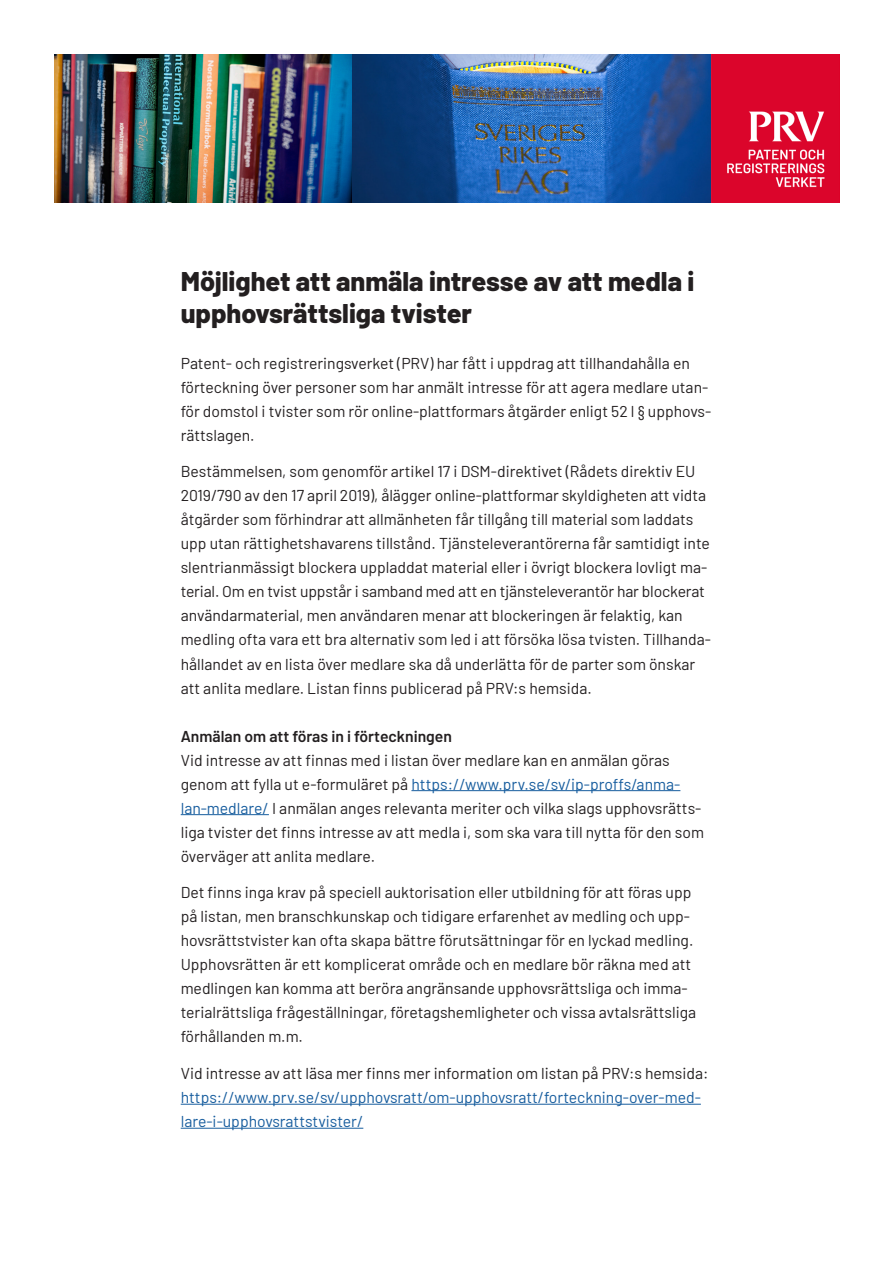
<style>
.page{position:relative;width:893px;height:1263px;background:#fff}
.page>*{position:absolute;margin:0;border:0;box-sizing:border-box;transform-origin:0 0}
.t1{font:800 27px/32.4px "Barlow";color:#231f20}
.t2{font:15.75px/24px "Barlow";color:#231f20}
.t3{font:15.75px/24px "Barlow";color:#175d9e}
.t4{font:600 15.75px "Barlow";color:#231f20}
.s1{color:#175d9e}
</style>
<div class="page">
<hr style="left:411px;top:790px;width:269px;height:1px;background:#175d9e">
<hr style="left:181px;top:814px;width:88px;height:1px;background:#175d9e">
<hr style="left:181px;top:1104px;width:520px;height:1px;background:#175d9e">
<hr style="left:181px;top:1128px;width:182px;height:1px;background:#175d9e">
<img style="left:352px;top:54px;width:488px;height:149px">
<img style="left:54px;top:54px;width:298px;height:149px">
<h1 class="t1" style="left:181px;top:263px;width:515px">Möjlighet att anmäla intresse av att medla i upphovsrättsliga tvister</h1>
<p class="t2" style="left:181px;top:350px;width:532px">Patent- och registreringsverket (PRV) har fått i uppdrag att tillhandahålla en förteckning över personer som har anmält intresse för att agera medlare utan&shy;för domstol i tvister som rör online-plattformars åtgärder enligt 52 l § upphovs&shy;rättslagen.</p>
<p class="t2" style="left:181px;top:459px;width:532px">Bestämmelsen, som genomför artikel 17 i DSM-direktivet (Rådets direktiv EU 2019/790 av den 17 april 2019), ålägger online-plattformar skyldigheten att vidta åtgärder som förhindrar att allmänheten får tillgång till material som laddats upp utan rättighetshavarens tillstånd. Tjänsteleverantörerna får samtidigt inte slentrianmässigt blockera uppladdat material eller i övrigt blockera lovligt ma&shy;terial. Om en tvist uppstår i samband med att en tjänsteleverantör har blockerat användarmaterial, men användaren menar att blockeringen är felaktig, kan medling ofta vara ett bra alternativ som led i att försöka lösa tvisten. Tillhanda&shy;hållandet av en lista över medlare ska då underlätta för de parter som önskar att anlita medlare. Listan finns publicerad på PRV:s hemsida.</p>
<p class="t4" style="left:181px;top:724px;width:273px">Anmälan om att föras in i förteckningen</p>
<p class="t2" style="left:181px;top:747px;width:525px">Vid intresse av att finnas med i listan över medlare kan en anmälan göras genom att fylla ut e-formuläret på <span class="s1">https://www.prv.se/sv/ip-proffs/anma&shy;lan-medlare/</span> I anmälan anges relevanta meriter och vilka slags upphovsrätts&shy;liga tvister det finns intresse av att medla i, som ska vara till nytta för den som överväger att anlita medlare.</p>
<p class="t2" style="left:181px;top:879px;width:517px">Det finns inga krav på speciell auktorisation eller utbildning för att föras upp på listan, men branschkunskap och tidigare erfarenhet av medling och upp&shy;hovsrättstvister kan ofta skapa bättre förutsättningar för en lyckad medling.<br>Upphovsrätten är ett komplicerat område och en medlare bör räkna med att medlingen kan komma att beröra angränsande upphovsrättsliga och imma&shy;terialrättsliga frågeställningar, företagshemligheter och vissa avtalsrättsliga förhållanden m.m.</p>
<p class="t2" style="left:181px;top:1060px;width:529px">Vid intresse av att läsa mer finns mer information om listan på PRV:s hemsida:</p>
<p class="t3" style="left:181px;top:1084px;width:522px">https://www.prv.se/sv/upphovsratt/om-upphovsratt/forteckning-over-med&shy;lare-i-upphovsrattstvister/</p>
</div>
